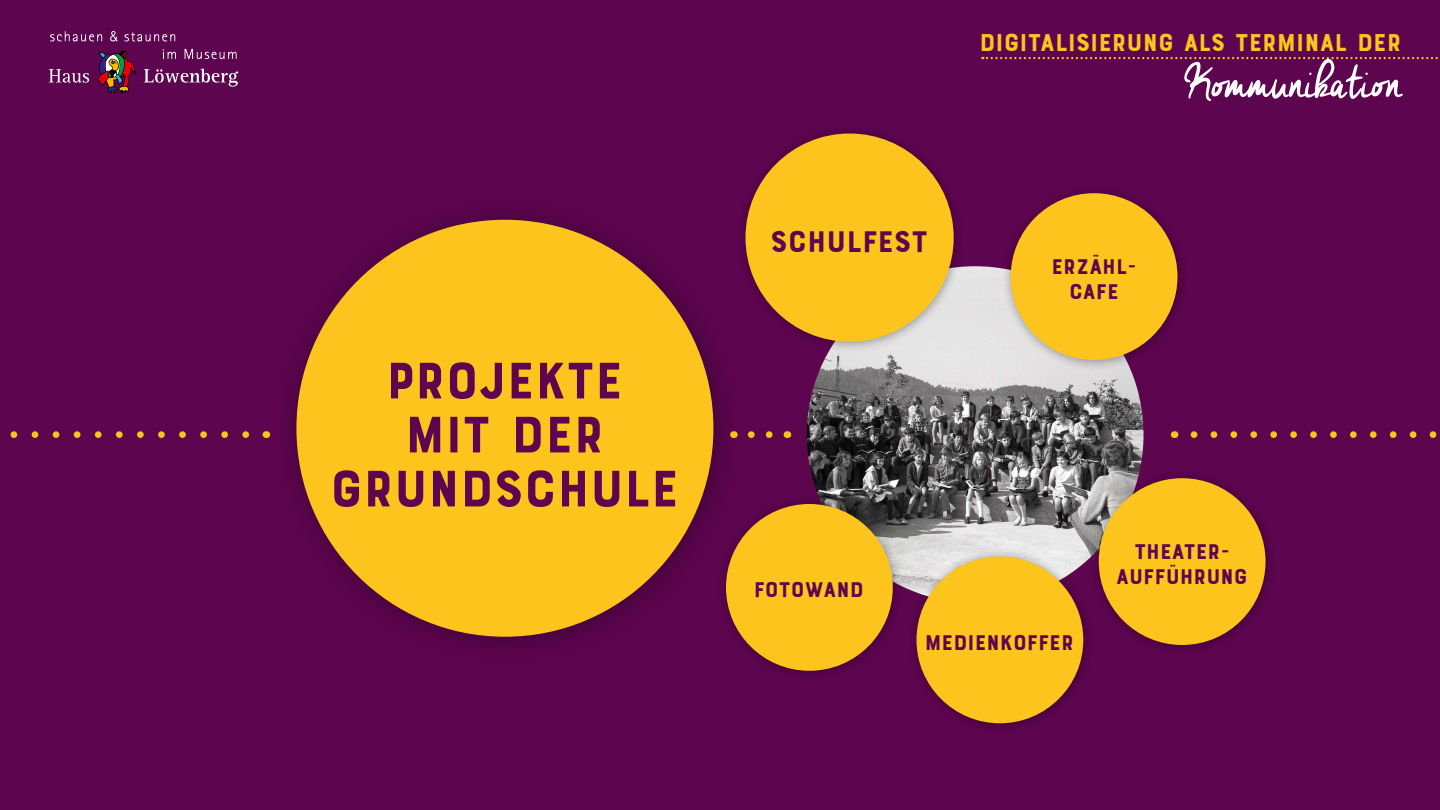
<style>
.page{position:relative;width:1440px;height:810px;background:#5d054f}
.page>*{position:absolute;margin:0;border:0;box-sizing:border-box;transform-origin:0 0}
.t1{font:57.68px "Cheddar Jack";letter-spacing:-.03em;color:#fff}
.t2{font:54px/54px "Bourton Base";color:#5d054f;text-align:center}
.t3{font:31.5px "Bourton Base";color:#5d054f}
.t4{font:25.8px "Bourton Base";color:#fdc41d}
.t5{font:22.5px/25.5px "Bourton Base";color:#5d054f;text-align:center}
</style>
<div class="page">
<svg style="left:14px;top:431px;width:241px;height:7px;background:#823143"></svg>
<svg style="left:1194px;top:431px;width:246px;height:7px;background:#853442"></svg>
<svg style="left:751px;top:431px;width:27px;height:7px"></svg>
<div style="left:274px;top:197px;width:467px;height:468px;background:#000;opacity:.35"></div>
<div style="left:296px;top:220px;width:417px;height:417px;background:#fdc41d;border-radius:50%"></div>
<img style="left:807px;top:266px;width:337px;height:337px;border-radius:168px">
<div style="left:717px;top:495px;width:187px;height:187px;background:#000;opacity:.35"></div>
<div style="left:726px;top:504px;width:167px;height:167px;background:#fdc41d;border-radius:50%"></div>
<div style="left:908px;top:548px;width:186px;height:186px;background:#000;opacity:.35"></div>
<div style="left:917px;top:556px;width:166px;height:167px;background:#fdc41d;border-radius:50%"></div>
<div style="left:1090px;top:469px;width:186px;height:187px;background:#000;opacity:.35"></div>
<div style="left:1099px;top:478px;width:167px;height:167px;background:#fdc41d;border-radius:50%"></div>
<div style="left:1002px;top:184px;width:186px;height:187px;background:#000;opacity:.35"></div>
<div style="left:1011px;top:193px;width:167px;height:167px;background:#fdc41d;border-radius:50%"></div>
<div style="left:737px;top:125px;width:228px;height:228px;background:#000;opacity:.35"></div>
<div style="left:746px;top:134px;width:208px;height:208px;background:#fdc41d;border-radius:50%"></div>
<svg style="left:49px;top:69px;width:40px;height:14px"></svg>
<svg style="left:144px;top:69px;width:94px;height:18px;background:#823f78"></svg>
<svg style="left:98px;top:51px;width:39px;height:42px;background:#6b3140"></svg>
<svg style="left:110px;top:31px;width:8px;height:10px"></svg>
<svg style="left:185px;top:49px;width:52px;height:10px"></svg>
<svg style="left:163px;top:49px;width:13px;height:10px"></svg>
<svg style="left:50px;top:31px;width:52px;height:10px"></svg>
<svg style="left:125px;top:32px;width:50px;height:9px"></svg>
<svg style="left:982px;top:57px;width:458px;height:2px"></svg>
<h2 class="t2" style="left:330px;top:355px;width:351px">PROJEKTE<br>MIT DER<br>GRUNDSCHULE</h2>
<h3 class="t3" style="left:771px;top:222px;width:159px">SCHULFEST</h3>
<p class="t4" style="left:979px;top:26px;width:424px">DIGITALISIERUNG ALS TERMINAL DER</p>
<h1 class="t1" style="left:1184px;top:50px;width:219px">Kommunikation</h1>
<p class="t5" style="left:1051px;top:254px;width:83px">ERZÄHL-<br>CAFE</p>
<p class="t5" style="left:754px;top:578px;width:112px">FOTOWAND</p>
<p class="t5" style="left:1116px;top:539px;width:133px">THEATER-<br>AUFFÜHRUNG</p>
<p class="t5" style="left:925px;top:630px;width:151px">MEDIENKOFFER</p>
</div>
